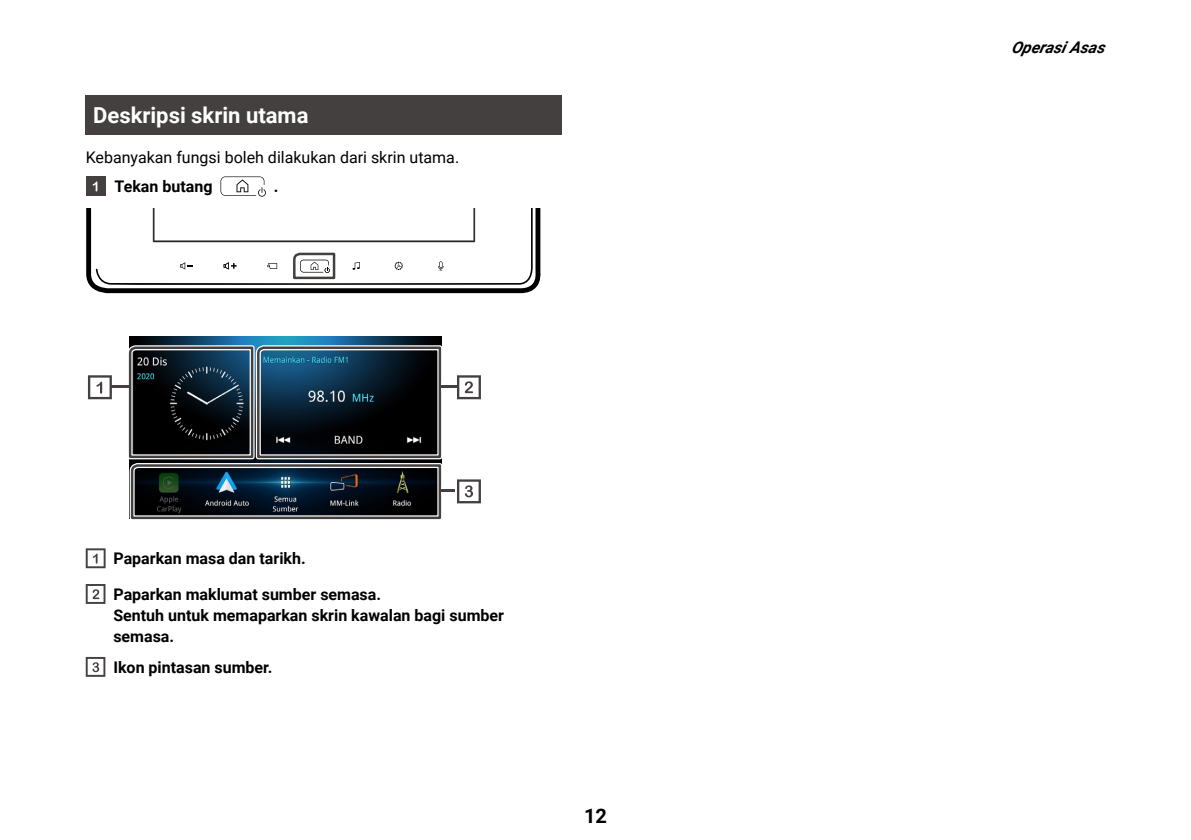
<style>
.page{position:relative;width:1191px;height:840px;background:#fff}
.page>*{position:absolute;margin:0;border:0;box-sizing:border-box;transform-origin:0 0}
.t1{font:700 22px "Roboto";color:#fff}
.t2{font:700 20px "Roboto";color:#000}
.t3{font:700 16px/21px "Roboto";color:#000}
.t4{font:16px "Roboto";color:#000}
.t5{font:italic 700 16px "Roboto";color:#000}
</style>
<div class="page">
<div style="left:86px;top:95px;width:476px;height:39px;background:#44403f"></div>
<svg style="left:220px;top:176px;width:46px;height:20px"></svg>
<div style="left:86px;top:176px;width:20px;height:20px;background:#44403f"></div>
<svg style="left:93px;top:181px;width:4px;height:10px"></svg>
<svg style="left:86px;top:208px;width:455px;height:85px"></svg>
<img style="left:130px;top:336px;width:312px;height:6px">
<div style="left:86px;top:373px;width:28px;height:28px;background:#f4f4f4"></div>
<svg style="left:88px;top:342px;width:393px;height:178px"></svg>
<svg style="left:86px;top:548px;width:20px;height:20px"></svg>
<svg style="left:86px;top:657px;width:19px;height:19px"></svg>
<svg style="left:86px;top:584px;width:19px;height:19px"></svg>
<h1 class="t1" style="left:93px;top:99px;width:217px">Deskripsi skrin utama</h1>
<p class="t4" style="left:86px;top:146px;width:375px">Kebanyakan fungsi boleh dilakukan dari skrin utama.</p>
<p class="t3" style="left:115px;top:175px;width:99px">Tekan butang</p>
<p class="t3" style="left:274px;top:175px;width:6px">.</p>
<p class="t3" style="left:113px;top:547px;width:194px">Paparkan masa dan tarikh.</p>
<p class="t3" style="left:113px;top:582px;width:392px">Paparkan maklumat sumber semasa.<br>Sentuh untuk memaparkan skrin kawalan bagi sumber semasa.</p>
<p class="t3" style="left:113px;top:655px;width:160px">Ikon pintasan sumber.</p>
<p class="t2" style="left:584px;top:801px;width:24px">12</p>
<p class="t5" style="left:1011px;top:36px;width:100px">OperasiAsas</p>
</div>
